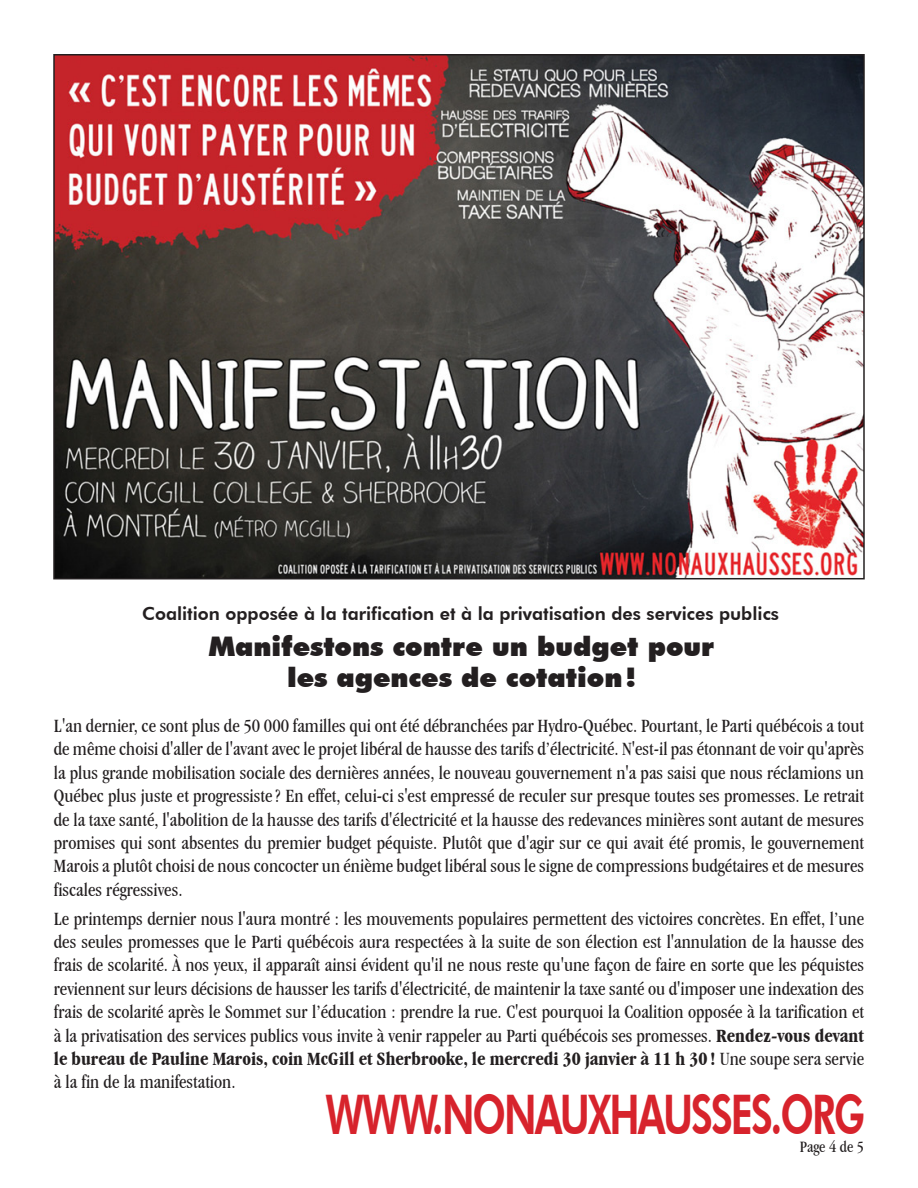
<style>
.page{position:relative;width:918px;height:1188px;background:#fff}
.page>*{position:absolute;margin:0;border:0;box-sizing:border-box;transform-origin:0 0}
.Intertitre{font:800 54.6px "Futura BT";letter-spacing:-.05em;color:#d7232c;scale:.71 1}
.Titre{font:900 27px "Futura BT";color:#231f20}
.Texte_normal{font:condensed 19.5px/23.4px "Garamond IT Cby BT";color:#231f20;text-align:justify}
.Intertitre-2{font:800 18px "Futura BT";color:#231f20}
.t1{font:condensed 16.5px "Garamond IT Cby BT";color:#231f20}
.s1{font-weight:700}
</style>
<div class="page">
<img style="left:56px;top:57px;width:806px;height:519px">
<p class="Intertitre-2" style="left:142px;top:603px;width:639px">Coalition opposée à la tarification et à la privatisation des services publics</p>
<p class="Titre" style="left:209px;top:630px;width:507px">Manifestons contre un budget pour</p>
<p class="Titre" style="left:287px;top:661px;width:351px">les agences de cotation!</p>
<p class="Texte_normal" style="left:54px;top:714px;width:812px">L'an dernier, ce sont plus de 50 000 familles qui ont été débranchées par Hydro-Québec. Pourtant, le Parti québécois a tout de même choisi d'aller de l'avant avec le projet libéral de hausse des tarifs d’électricité. N'est-il pas étonnant de voir qu'après la plus grande mobilisation sociale des dernières années, le nouveau gouvernement n'a pas saisi que nous réclamions un Québec plus juste et progressiste? En effet, celui-ci s'est empressé de reculer sur presque toutes ses promesses. Le retrait de la taxe santé, l'abolition de la hausse des tarifs d'électricité et la hausse des redevances minières sont autant de mesures promises qui sont absentes du premier budget péquiste. Plutôt que d'agir sur ce qui avait été promis, le gouvernement Marois a plutôt choisi de nous concocter un énième budget libéral sous le signe de compressions budgétaires et de mesures fiscales régressives.</p>
<p class="Texte_normal" style="left:54px;top:907px;width:812px">Le printemps dernier nous l'aura montré : les mouvements populaires permettent des victoires concrètes. En effet, l’une des seules promesses que le Parti québécois aura respectées à la suite de son élection est l'annulation de la hausse des frais de scolarité. À nos yeux, il apparaît ainsi évident qu'il ne nous reste qu'une façon de faire en sorte que les péquistes reviennent sur leurs décisions de hausser les tarifs d'électricité, de maintenir la taxe santé ou d'imposer une indexation des frais de scolarité après le Sommet sur l’éducation : prendre la rue. C'est pourquoi la Coalition opposée à la tarification et à la privatisation des services publics vous invite à venir rappeler au Parti québécois ses promesses. <span class="s1">Rendez-vous devant le bureau de Pauline Marois, coin McGill et Sherbrooke, le mercredi 30 janvier à 11 h 30 !</span> Une soupe sera servie à la fin de la manifestation.</p>
<p class="Intertitre" style="left:325px;top:1082px;width:762px">WWW.NONAUXHAUSSES.ORG</p>
<p class="t1" style="left:800px;top:1137px;width:66px">Page 4 de 5</p>
</div>
